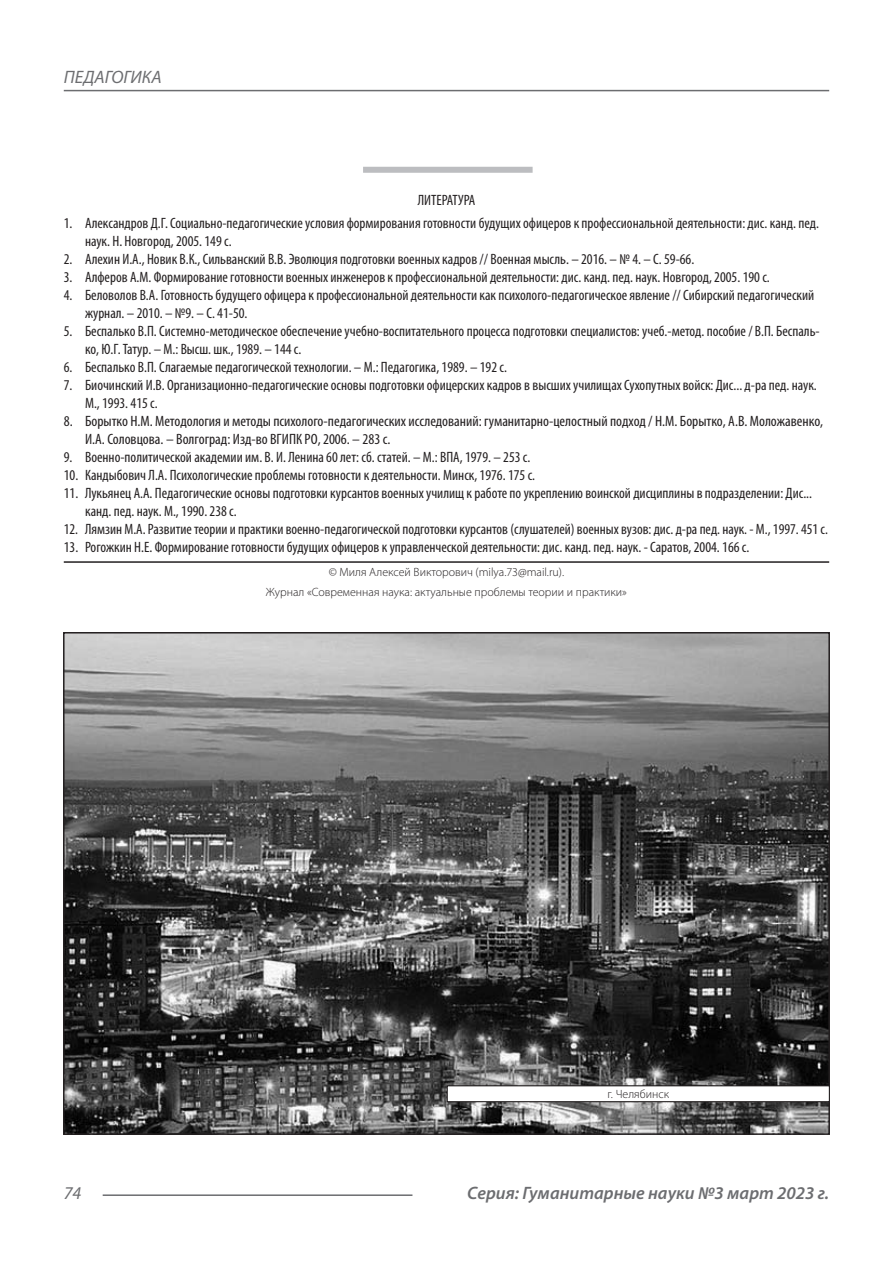
<style>
.page{position:relative;width:893px;height:1263px;background:#fff}
.page>*{position:absolute;margin:0;border:0;box-sizing:border-box;transform-origin:0 0}
.t1{font:italic 600 18px "Myriad Pro";color:#6c6d70}
.t2{font:italic 18px "Myriad Pro";color:#6c6d70}
.Библиография_Литерат{font:condensed 15px/18px "Myriad Pro";color:#231f20}
.Автор_копирайт{font:300 12px "Myriad Pro";color:#231f20}
</style>
<div class="page">
<hr style="left:103px;top:1194px;width:309px;height:2px;background:#6c6d70">
<hr style="left:64px;top:90px;width:765px;height:1px;background:#6c6d70">
<div style="left:363px;top:167px;width:170px;height:6px;background:#bcbdc0"></div>
<hr style="left:64px;top:561px;width:765px;height:2px;background:#231f20">
<img style="left:66px;top:635px;width:761px;height:497px">
<div style="left:447px;top:1086px;width:382px;height:16px;background:#fff"></div>
<div style="left:447px;top:1085px;width:383px;height:17px;border:1px solid #231f20"></div>
<p class="t2" style="left:64px;top:66px;width:100px">ПЕДАГОГИКА</p>
<p class="Библиография_Литерат" style="left:418px;top:191px;width:59px">ЛИТЕРАТУРА</p>
<p class="Библиография_Литерат" style="left:85px;top:214px;width:735px;text-indent:-21px">1. Александров Д.Г. Социально-педагогические условия формирования готовности будущих офицеров к профессиональной деятельности: дис. канд. пед. наук. Н. Новгород, 2005. 149 с.</p>
<p class="Библиография_Литерат" style="left:64px;top:250px;width:632px">2. Алехин И.А., Новик В.К., Сильванский В.В. Эволюция подготовки военных кадров // Военная мысль. – 2016. – № 4. – С. 59-66.</p>
<p class="Библиография_Литерат" style="left:64px;top:268px;width:707px">3. Алферов A.M. Формирование готовности военных инженеров к профессиональной деятельности: дис. канд. пед. наук. Новгород, 2005. 190 с.</p>
<p class="Библиография_Литерат" style="left:85px;top:286px;width:731px;text-indent:-21px">4. Беловолов В.А. Готовность будущего офицера к профессиональной деятельности как психолого-педагогическое явление // Сибирский педагогический журнал. – 2010. – №9. – С. 41-50.</p>
<p class="Библиография_Литерат" style="left:85px;top:322px;width:736px;text-indent:-21px">5. Беспалько В.П. Системно-методическое обеспечение учебно-воспитательного процесса подготовки специалистов: учеб.-метод. пособие / В.П. Беспаль&shy;ко, Ю.Г. Татур. – М.: Высш. шк., 1989. – 144 с.</p>
<p class="Библиография_Литерат" style="left:64px;top:358px;width:445px">6. Беспалько В.П. Слагаемые педагогической технологии. – М.: Педагогика, 1989. – 192 с.</p>
<p class="Библиография_Литерат" style="left:85px;top:376px;width:733px;text-indent:-21px">7. Биочинский И.В. Организационно-педагогические основы подготовки офицерских кадров в высших училищах Сухопутных войск: Дис... д-ра пед. наук.<br>М., 1993. 415 с.</p>
<p class="Библиография_Литерат" style="left:85px;top:412px;width:740px;text-indent:-21px">8. Борытко Н.М. Методология и методы психолого-педагогических исследований: гуманитарно-целостный подход / Н.М. Борытко, А.В. Моложавенко,<br>И.А. Соловцова. – Волгоград: Изд-во ВГИПК РО, 2006. – 283 с.</p>
<p class="Библиография_Литерат" style="left:64px;top:448px;width:468px">9. Военно-политической академии им. В. И. Ленина 60 лет: сб. статей. – М.: ВПА, 1979. – 253 с.</p>
<p class="Библиография_Литерат" style="left:64px;top:466px;width:473px">10. Кандыбович Л.А. Психологические проблемы готовности к деятельности. Минск, 1976. 175 с.</p>
<p class="Библиография_Литерат" style="left:85px;top:484px;width:728px;text-indent:-21px">11. Лукьянец A.A. Педагогические основы подготовки курсантов военных училищ к работе по укреплению воинской дисциплины в подразделении: Дис... канд. пед. наук. М., 1990. 238 с.</p>
<p class="Библиография_Литерат" style="left:64px;top:520px;width:766px">12. Лямзин М.А. Развитие теории и практики военно-педагогической подготовки курсантов (слушателей) военных вузов: дис. д-ра пед. наук. - М., 1997. 451 с.</p>
<p class="Библиография_Литерат" style="left:64px;top:538px;width:687px">13. Рогожкин Н.Е. Формирование готовности будущих офицеров к управленческой деятельности: дис. канд. пед. наук. - Саратов, 2004. 166 с.</p>
<p class="Автор_копирайт" style="left:329px;top:565px;width:237px">© Миля Алексей Викторович (milya.73@mail.ru).</p>
<p class="Автор_копирайт" style="left:266px;top:585px;width:363px">Журнал «Современная наука: актуальные проблемы теории и практики»</p>
<p class="Автор_копирайт" style="left:607px;top:1087px;width:63px">г. Челябинск</p>
<p class="t2" style="left:64px;top:1182px;width:19px">74</p>
<p class="t1" style="left:467px;top:1182px;width:363px">Серия: Гуманитарные науки №3 март 2023 г.</p>
</div>
